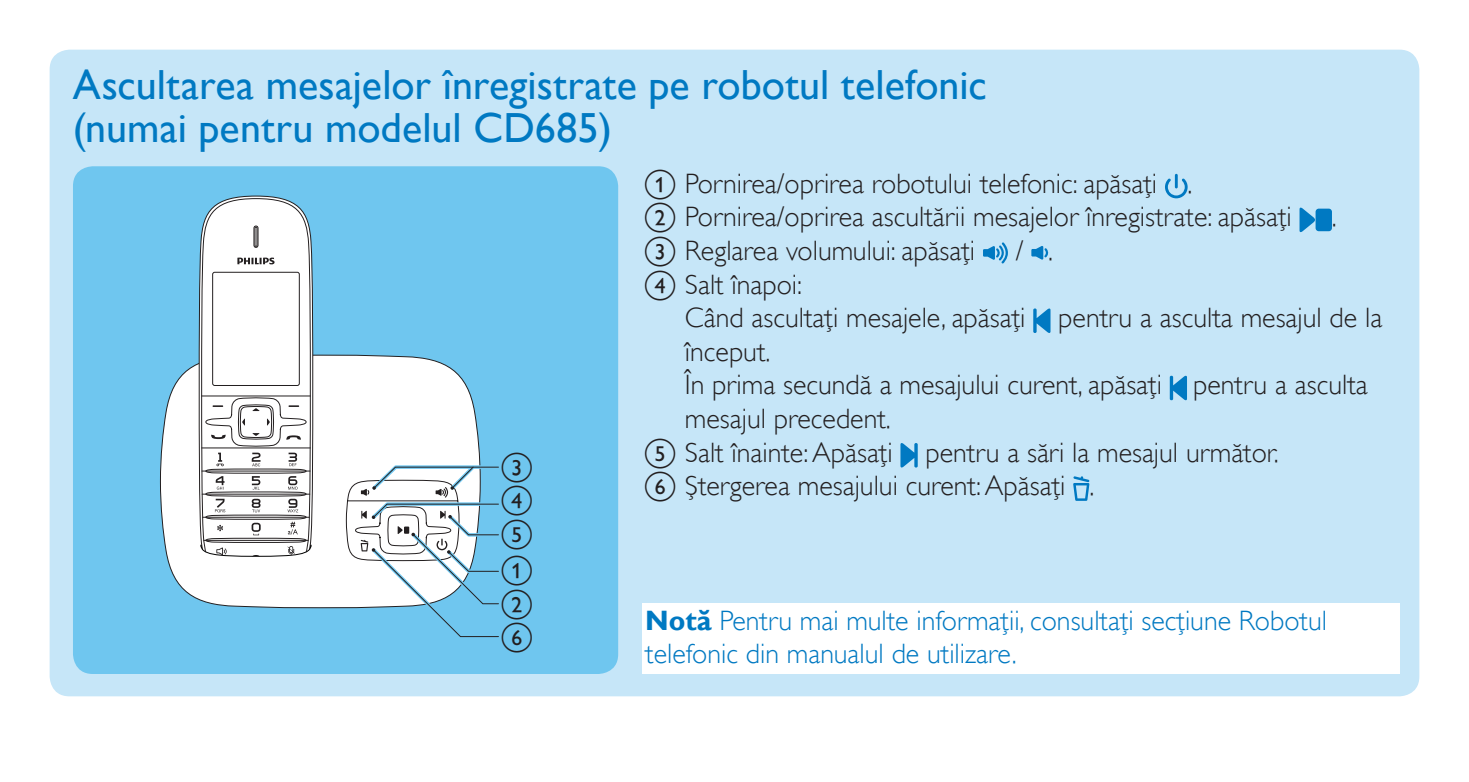
<style>
.page{position:relative;width:1469px;height:782px;background:#fff}
.page>*{position:absolute;margin:0;border:0;box-sizing:border-box;transform-origin:0 0}
.t1{font:42px/43.8px "Gill Sans Alt One WGL";color:#0079c2}
.t2{font:28px/33.6px "Gill Sans Alt One WGL Light";color:#231f20}
.t3{font:28px/33.6px "Gill Sans Alt One WGL Light";color:#0079c2}
.s1{font-family:"Gill Sans Alt One WGL";font-weight:700}
</style>
<div class="page">
<div style="left:50px;top:50px;width:1369px;height:646px;background:#c6e6f8;border-radius:20px"></div>
<div style="left:641px;top:603px;width:758px;height:70px;background:#fff"></div>
<div style="left:73px;top:166px;width:545px;height:507px;background:#6fc6ef;border-radius:20px"></div>
<svg style="left:160px;top:364px;width:37px;height:235px"></svg>
<svg style="left:1165px;top:174px;width:22px;height:24px"></svg>
<svg style="left:1299px;top:207px;width:32px;height:26px"></svg>
<svg style="left:983px;top:242px;width:25px;height:21px"></svg>
<svg style="left:1031px;top:246px;width:18px;height:14px"></svg>
<svg style="left:1033px;top:308px;width:17px;height:25px"></svg>
<svg style="left:1169px;top:375px;width:17px;height:26px"></svg>
<svg style="left:900px;top:443px;width:17px;height:25px"></svg>
<svg style="left:1073px;top:476px;width:16px;height:24px"></svg>
<svg style="left:197px;top:195px;width:302px;height:443px"></svg>
<h1 class="t1" style="left:73px;top:62px;width:915px">Ascultarea mesajelor înregistrate pe robotul telefonic (numai pentru modelul CD685)</h1>
<p class="t2" style="left:685px;top:166px;width:608px">Pornirea/oprirea robotului telefonic: apăsaţi .<br>Pornirea/oprirea ascultării mesajelor înregistrate: apăsaţi</p>
<p class="t2" style="left:1331px;top:200px;width:6px">.</p>
<p class="t2" style="left:685px;top:234px;width:292px">Reglarea volumului: apăsaţi</p>
<p class="t2" style="left:1015px;top:234px;width:39px">/ .</p>
<p class="t2" style="left:685px;top:267px;width:699px">Salt înapoi:<br>Când ascultaţi mesajele, apăsaţi pentru a asculta mesajul de la început.<br>În prima secundă a mesajului curent, apăsaţi pentru a asculta mesajul precedent.<br>Salt înainte: Apăsaţi pentru a sări la mesajul următor.<br>Ştergerea mesajului curent: Apăsaţi .</p>
<p class="t3" style="left:645px;top:603px;width:683px"><span class="s1">Notă</span> Pentru mai multe informaţii, consultaţi secţiune Robotul telefonic din manualul de utilizare.</p>
</div>
